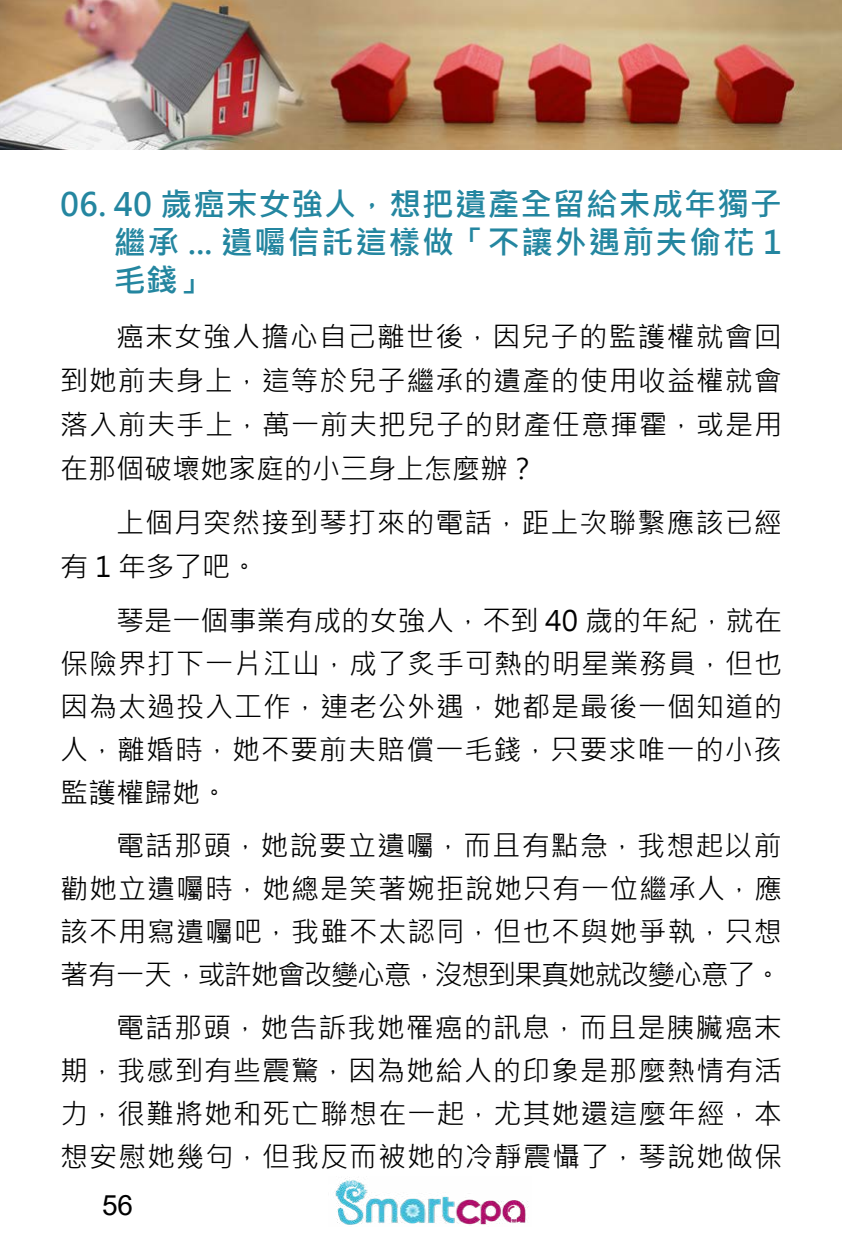
<style>
.page{position:relative;width:842px;height:1252px;background:#fff}
.page>*{position:absolute;margin:0;border:0;box-sizing:border-box;transform-origin:0 0}
.t1{font:700 32px/38px "Microsoft Jheng Hei";letter-spacing:.025em;color:#2486a0;text-align:justify}
.t2{font:28px/43px "Microsoft Jheng Hei";letter-spacing:.035em;color:#000;text-align:justify}
.t3{font:28px "Arial";color:#000}
</style>
<div class="page">
<img style="left:335px;top:1177px;width:194px;height:48px">
<img style="left:0;top:0;width:842px;height:150px">
<p class="t1" style="left:114px;top:186px;width:670px;text-indent:-54px">06. 40 歲癌末女強人，想把遺產全留給未成年獨子繼承 ... 遺囑信託這樣做「不讓外遇前夫偷花 1毛錢」</p>
<p class="t2" style="left:60px;top:315px;width:724px;line-height:44px;text-indent:56px">癌末女強人擔心自己離世後，因兒子的監護權就會回到她前夫身上，這等於兒子繼承的遺產的使用收益權就會落入前夫手上，萬一前夫把兒子的財產任意揮霍，或是用在那個破壞她家庭的小三身上怎麼辦？</p>
<p class="t2" style="left:60px;top:501px;width:723px;line-height:44px;text-indent:56px">上個月突然接到琴打來的電話，距上次聯繫應該已經有 1 年多了吧。</p>
<p class="t2" style="left:60px;top:599px;width:724px;text-indent:56px">琴是一個事業有成的女強人，不到 40 歲的年紀，就在保險界打下一片江山，成了炙手可熱的明星業務員，但也因為太過投入工作，連老公外遇，她都是最後一個知道的人，離婚時，她不要前夫賠償一毛錢，只要求唯一的小孩監護權歸她。</p>
<p class="t2" style="left:60px;top:824px;width:724px;text-indent:56px">電話那頭，她說要立遺囑，而且有點急，我想起以前勸她立遺囑時，她總是笑著婉拒說她只有一位繼承人，應該不用寫遺囑吧，我雖不太認同，但也不與她爭執，只想著有一天，或許她會改變心意，沒想到果真她就改變心意了。</p>
<p class="t2" style="left:60px;top:1006px;width:724px;text-indent:56px">電話那頭，她告訴我她罹癌的訊息，而且是胰臟癌末期，我感到有些震驚，因為她給人的印象是那麼熱情有活力，很難將她和死亡聯想在一起，尤其她還這麼年經，本想安慰她幾句，但我反而被她的冷靜震懾了，琴說她做保</p>
<p class="t3" style="left:102px;top:1186px;width:33px">56</p>
</div>
